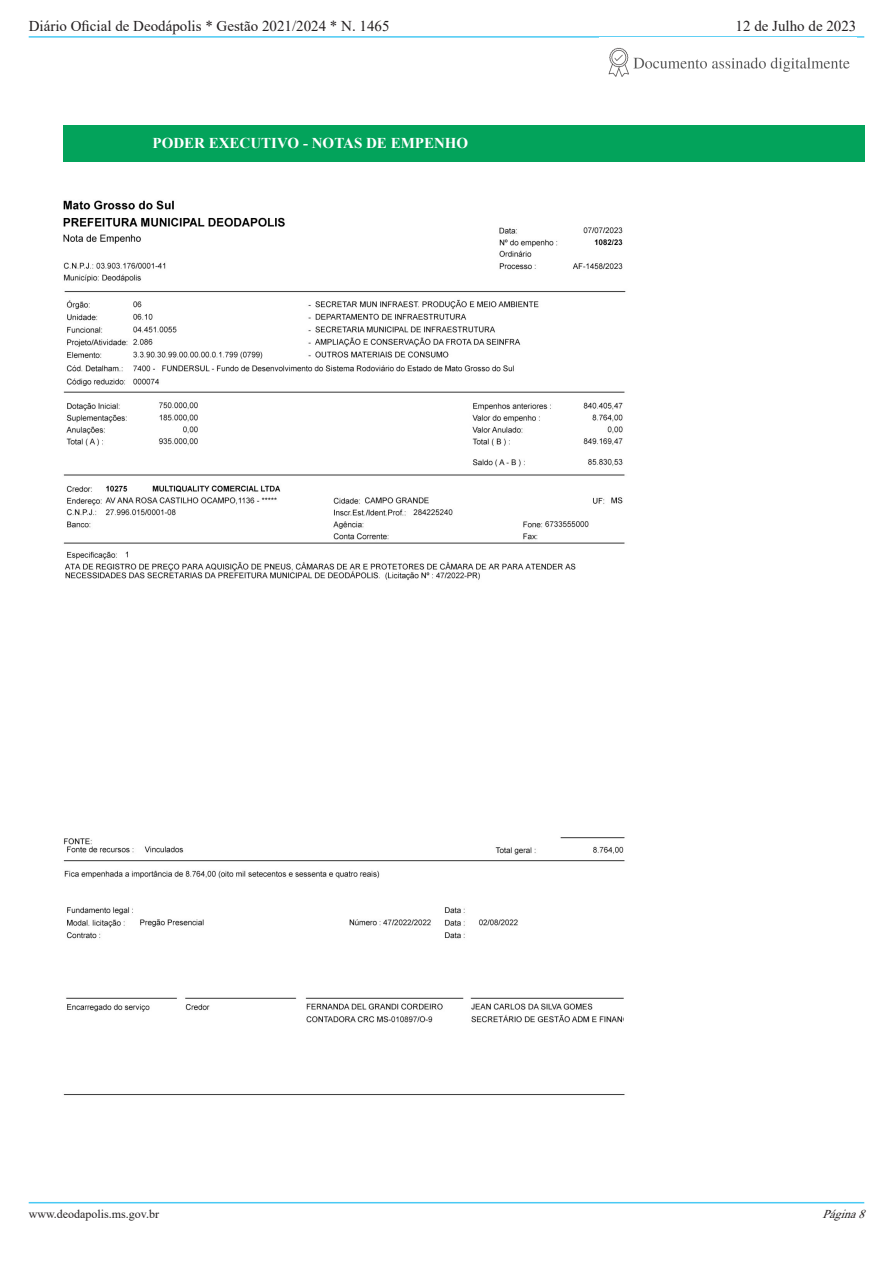
<style>
.page{position:relative;width:893px;height:1263px;background:#fff}
.page>*{position:absolute;margin:0;border:0;box-sizing:border-box;transform-origin:0 0}
.t1{font:15px "Times New Roman";color:#231f20}
.t2{font:700 15px "Times New Roman";color:#fff}
.t3{font:12px "Times New Roman";color:#231f20}
.t4{font:italic 12px "Times New Roman";color:#231f20}
</style>
<div class="page">
<hr style="left:29px;top:36px;width:835px;height:2px;background:#49c9f4">
<hr style="left:29px;top:1202px;width:835px;height:1px;background:#49c9f4">
<img style="left:608px;top:47px;width:242px;height:30px">
<div style="left:63px;top:125px;width:801px;height:37px;background:#03a35b"></div>
<img style="left:63px;top:200px;width:563px;height:896px">
<p class="t1" style="left:29px;top:16px;width:362px">Diário Oficial de Deodápolis * Gestão 2021/2024 * N. 1465</p>
<p class="t2" style="left:153px;top:133px;width:317px">PODER EXECUTIVO - NOTAS DE EMPENHO</p>
<p class="t1" style="left:736px;top:16px;width:122px">12 de Julho de 2023</p>
<p class="t3" style="left:29px;top:1206px;width:132px">www.deodapolis.ms.gov.br</p>
<p class="t4" style="left:823px;top:1206px;width:49px">Página8</p>
</div>
